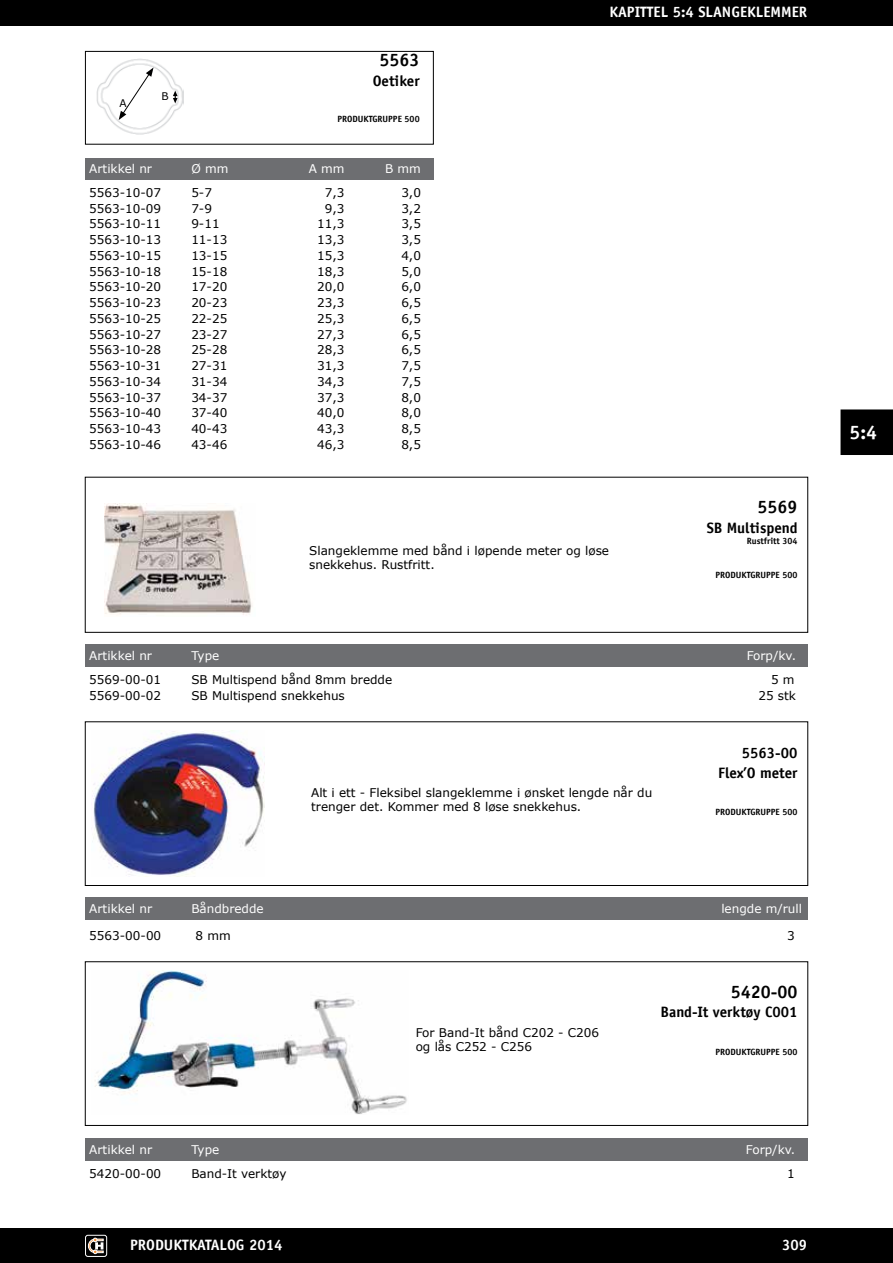
<style>
.page{position:relative;width:893px;height:1263px;background:#fff}
.page>*{position:absolute;margin:0;border:0;box-sizing:border-box;transform-origin:0 0}
.t1{font:700 19.5px "Officina Sans LT";color:#fff}
.t2{font:700 18px "Officina Sans LT";color:#000}
.t3{font:700 15px/19.5px "Officina Sans LT";color:#000;text-align:right}
.t4{font:700 15px "Officina Sans LT";color:#fff}
.t5{font:12px/14.4px "Verdana";color:#000}
.t6{font:12px "Verdana";color:#fff}
.t7{font:10.5px "Verdana";color:#000}
.t8{font:700 9px "Officina Sans LT";color:#000}
</style>
<div class="page">
<div style="left:0;top:0;width:893px;height:26px;background:#000"></div>
<div style="left:0;top:1228px;width:893px;height:35px;background:#000"></div>
<div style="left:85px;top:1235px;width:22px;height:22px;border:1px solid #fff;border-radius:2px"></div>
<svg style="left:88px;top:1238px;width:16px;height:16px"></svg>
<div style="left:840px;top:409px;width:53px;height:46px;background:#000"></div>
<div style="left:85px;top:644px;width:723px;height:23px;background:#6d6e71"></div>
<img style="left:104px;top:504px;width:148px;height:111px">
<div style="left:85px;top:1138px;width:723px;height:22px;background:#6d6e71"></div>
<img style="left:95px;top:970px;width:312px;height:144px">
<img style="left:97px;top:58px;width:87px;height:77px">
<div style="left:85px;top:51px;width:349px;height:94px;border:1px solid #000"></div>
<div style="left:85px;top:158px;width:349px;height:22px;background:#6d6e71"></div>
<svg style="left:119px;top:67px;width:35px;height:53px"></svg>
<svg style="left:173px;top:91px;width:5px;height:12px"></svg>
<div style="left:85px;top:722px;width:723px;height:164px;border:1px solid #000"></div>
<div style="left:85px;top:897px;width:723px;height:23px;background:#6d6e71"></div>
<img style="left:92px;top:730px;width:173px;height:147px">
<p class="t7" style="left:119px;top:96px;width:9px">A</p>
<p class="t7" style="left:161px;top:89px;width:9px">B</p>
<h2 class="t2" style="left:380px;top:49px;width:42px">5563</h2>
<p class="t3" style="left:373px;top:71px;width:48px">Oetiker</p>
<p class="t8" style="left:338px;top:113px;width:84px">PRODUKTGRUPPE 500</p>
<p class="t6" style="left:89px;top:161px;width:64px">Artikkel nr</p>
<p class="t6" style="left:191px;top:161px;width:39px">Ø mm</p>
<p class="t6" style="left:309px;top:161px;width:37px">A mm</p>
<p class="t6" style="left:385px;top:161px;width:37px">B mm</p>
<p class="t5" style="left:89px;top:185px;width:73px">5563-10-07</p>
<p class="t5" style="left:191px;top:185px;width:22px">5-7</p>
<p class="t5" style="left:325px;top:185px;width:21px">7,3</p>
<p class="t5" style="left:401px;top:185px;width:21px">3,0</p>
<p class="t5" style="left:89px;top:201px;width:73px">5563-10-09</p>
<p class="t5" style="left:191px;top:201px;width:22px">7-9</p>
<p class="t5" style="left:325px;top:201px;width:21px">9,3</p>
<p class="t5" style="left:401px;top:201px;width:21px">3,2</p>
<p class="t5" style="left:89px;top:217px;width:73px">5563-10-11</p>
<p class="t5" style="left:191px;top:217px;width:30px">9-11</p>
<p class="t5" style="left:317px;top:217px;width:29px">11,3</p>
<p class="t5" style="left:401px;top:217px;width:21px">3,5</p>
<p class="t5" style="left:89px;top:232px;width:73px">5563-10-13</p>
<p class="t5" style="left:191px;top:232px;width:37px">11-13</p>
<p class="t5" style="left:317px;top:232px;width:29px">13,3</p>
<p class="t5" style="left:401px;top:232px;width:21px">3,5</p>
<p class="t5" style="left:89px;top:248px;width:73px">5563-10-15</p>
<p class="t5" style="left:191px;top:248px;width:37px">13-15</p>
<p class="t5" style="left:317px;top:248px;width:29px">15,3</p>
<p class="t5" style="left:401px;top:248px;width:21px">4,0</p>
<p class="t5" style="left:89px;top:264px;width:73px">5563-10-18</p>
<p class="t5" style="left:191px;top:264px;width:37px">15-18</p>
<p class="t5" style="left:317px;top:264px;width:29px">18,3</p>
<p class="t5" style="left:401px;top:264px;width:21px">5,0</p>
<p class="t5" style="left:89px;top:280px;width:73px">5563-10-20</p>
<p class="t5" style="left:191px;top:280px;width:37px">17-20</p>
<p class="t5" style="left:317px;top:280px;width:29px">20,0</p>
<p class="t5" style="left:401px;top:280px;width:21px">6,0</p>
<p class="t5" style="left:89px;top:295px;width:73px">5563-10-23</p>
<p class="t5" style="left:191px;top:295px;width:37px">20-23</p>
<p class="t5" style="left:317px;top:295px;width:29px">23,3</p>
<p class="t5" style="left:401px;top:295px;width:21px">6,5</p>
<p class="t5" style="left:89px;top:311px;width:73px">5563-10-25</p>
<p class="t5" style="left:191px;top:311px;width:37px">22-25</p>
<p class="t5" style="left:317px;top:311px;width:29px">25,3</p>
<p class="t5" style="left:401px;top:311px;width:21px">6,5</p>
<p class="t5" style="left:89px;top:327px;width:73px">5563-10-27</p>
<p class="t5" style="left:191px;top:327px;width:37px">23-27</p>
<p class="t5" style="left:317px;top:327px;width:29px">27,3</p>
<p class="t5" style="left:401px;top:327px;width:21px">6,5</p>
<p class="t5" style="left:89px;top:343px;width:73px">5563-10-28</p>
<p class="t5" style="left:191px;top:343px;width:37px">25-28</p>
<p class="t5" style="left:317px;top:343px;width:29px">28,3</p>
<p class="t5" style="left:401px;top:343px;width:21px">6,5</p>
<p class="t5" style="left:89px;top:358px;width:73px">5563-10-31</p>
<p class="t5" style="left:191px;top:358px;width:37px">27-31</p>
<p class="t5" style="left:317px;top:358px;width:29px">31,3</p>
<p class="t5" style="left:401px;top:358px;width:21px">7,5</p>
<p class="t5" style="left:89px;top:374px;width:73px">5563-10-34</p>
<p class="t5" style="left:191px;top:374px;width:37px">31-34</p>
<p class="t5" style="left:317px;top:374px;width:29px">34,3</p>
<p class="t5" style="left:401px;top:374px;width:21px">7,5</p>
<p class="t5" style="left:89px;top:390px;width:73px">5563-10-37</p>
<p class="t5" style="left:191px;top:390px;width:37px">34-37</p>
<p class="t5" style="left:317px;top:390px;width:29px">37,3</p>
<p class="t5" style="left:401px;top:390px;width:21px">8,0</p>
<p class="t5" style="left:89px;top:406px;width:73px">5563-10-40</p>
<p class="t5" style="left:191px;top:406px;width:37px">37-40</p>
<p class="t5" style="left:317px;top:406px;width:29px">40,0</p>
<p class="t5" style="left:401px;top:406px;width:21px">8,0</p>
<p class="t5" style="left:89px;top:421px;width:73px">5563-10-43</p>
<p class="t5" style="left:191px;top:421px;width:37px">40-43</p>
<p class="t5" style="left:317px;top:421px;width:29px">43,3</p>
<p class="t5" style="left:401px;top:421px;width:21px">8,5</p>
<p class="t5" style="left:89px;top:437px;width:73px">5563-10-46</p>
<p class="t5" style="left:191px;top:437px;width:37px">43-46</p>
<p class="t5" style="left:317px;top:437px;width:29px">46,3</p>
<p class="t5" style="left:401px;top:437px;width:21px">8,5</p>
<p class="t4" style="left:609px;top:2px;width:199px">KAPITTEL 5:4 SLANGEKLEMMER</p>
<p class="t5" style="left:309px;top:543px;width:301px">Slangeklemme med bånd i løpende meter og løse snekkehus. Rustfritt.</p>
<h2 class="t2" style="left:757px;top:496px;width:42px">5569</h2>
<p class="t3" style="left:707px;top:518px;width:92px">SB Multispend</p>
<p class="t8" style="left:747px;top:535px;width:52px">Rustfritt 304</p>
<p class="t8" style="left:715px;top:569px;width:84px">PRODUKTGRUPPE 500</p>
<p class="t6" style="left:89px;top:648px;width:64px">Artikkel nr</p>
<p class="t6" style="left:191px;top:648px;width:29px">Type</p>
<p class="t6" style="left:747px;top:648px;width:51px">Forp/kv.</p>
<p class="t5" style="left:89px;top:672px;width:73px">5569-00-01</p>
<p class="t5" style="left:191px;top:672px;width:202px">SB Multispend bånd 8mm bredde</p>
<p class="t5" style="left:771px;top:672px;width:25px">5 m</p>
<p class="t5" style="left:89px;top:689px;width:73px">5569-00-02</p>
<p class="t5" style="left:191px;top:689px;width:155px">SB Multispend snekkehus</p>
<p class="t5" style="left:758px;top:689px;width:39px">25 stk</p>
<p class="t5" style="left:311px;top:785px;width:343px">Alt i ett - Fleksibel slangeklemme i ønsket lengde når du trenger det. Kommer med 8 løse snekkehus.</p>
<p class="t3" style="left:718px;top:743px;width:81px">5563-00<br>Flex’O meter</p>
<p class="t8" style="left:715px;top:807px;width:84px">PRODUKTGRUPPE 500</p>
<p class="t6" style="left:89px;top:900px;width:64px">Artikkel nr</p>
<p class="t6" style="left:191px;top:900px;width:74px">Båndbredde</p>
<p class="t6" style="left:721px;top:900px;width:82px">lengde m/rull</p>
<p class="t5" style="left:89px;top:928px;width:73px">5563-00-00</p>
<p class="t5" style="left:196px;top:928px;width:37px">8 mm</p>
<p class="t5" style="left:787px;top:928px;width:9px">3</p>
<p class="t5" style="left:416px;top:1025px;width:185px">For Band-It bånd C202 - C206 og lås C252 - C256</p>
<h2 class="t2" style="left:731px;top:981px;width:68px">5420-00</h2>
<p class="t3" style="left:661px;top:1002px;width:138px">Band-It verktøy C001</p>
<p class="t8" style="left:715px;top:1046px;width:84px">PRODUKTGRUPPE 500</p>
<p class="t6" style="left:89px;top:1141px;width:64px">Artikkel nr</p>
<p class="t6" style="left:191px;top:1141px;width:29px">Type</p>
<p class="t6" style="left:746px;top:1141px;width:51px">Forp/kv.</p>
<p class="t5" style="left:89px;top:1166px;width:73px">5420-00-00</p>
<p class="t5" style="left:191px;top:1166px;width:97px">Band-It verktøy</p>
<p class="t5" style="left:787px;top:1166px;width:9px">1</p>
<p class="t4" style="left:130px;top:1236px;width:154px">PRODUKTKATALOG 2014</p>
<p class="t4" style="left:782px;top:1236px;width:27px">309</p>
<h1 class="t1" style="left:849px;top:420px;width:29px">5:4</h1>
</div>
